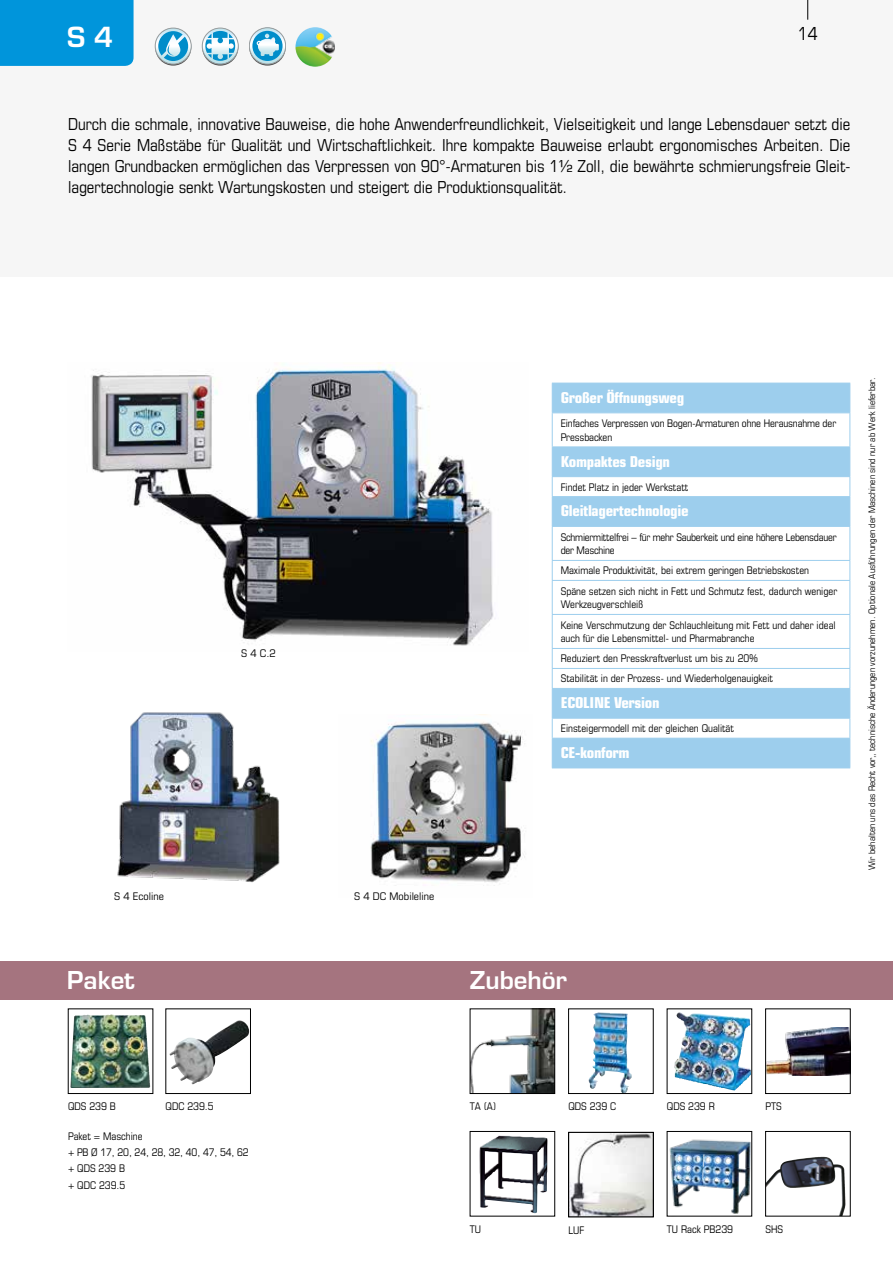
<style>
.page{position:relative;width:893px;height:1263px;background:#fff}
.page>*{position:absolute;margin:0;border:0;box-sizing:border-box;transform-origin:0 0}
.t1{font:600 27px "Eurostile LT Std";color:#fff}
.t2{font:600 24px "Eurostile LT Std";color:#fff}
.t3{font:condensed 18px "Eurostile LT Std";color:#000}
.t4{font:condensed 16.5px/21px "Eurostile LT Std";color:#000;text-align:justify}
.t5{font:700 condensed 15px "Eurostile LT Std";letter-spacing:-.02em;color:#fff;scale:1.08 1}
.t6{font:condensed 10.5px/16.2px "Eurostile LT Std";color:#000}
.t7{font:condensed 10.5px/13.5px "Eurostile LT Std";letter-spacing:-.02em;color:#000}
.t8{font:condensed 10.5px "Eurostile LT Std";color:#000;scale:1.08 1}
.t9{font:condensed 9px "Eurostile LT Std";color:#000}
</style>
<div class="page">
<div style="left:0;top:961px;width:893px;height:38px;background:#a5747f"></div>
<div style="left:0;top:0;width:893px;height:276px;background:#f6f6f6"></div>
<div style="left:0;top:0;width:134px;height:66px;background:#0095db"></div>
<svg style="left:553px;top:384px;width:296px;height:383px;fill:#9dceed"></svg>
<svg style="left:553px;top:413px;width:296px;height:275px"></svg>
<hr style="left:552px;top:383px;width:298px;height:1px;background:#9dceed">
<svg style="left:552px;top:384px;width:1px;height:28px"></svg>
<svg style="left:849px;top:384px;width:1px;height:28px"></svg>
<hr style="left:552px;top:412px;width:298px;height:1px;background:#9dceed">
<hr style="left:552px;top:413px;width:1px;height:33px;background:#9dceed">
<hr style="left:849px;top:413px;width:1px;height:33px;background:#9dceed">
<hr style="left:552px;top:446px;width:298px;height:1px;background:#9dceed">
<hr style="left:552px;top:476px;width:298px;height:1px;background:#9dceed">
<hr style="left:552px;top:496px;width:298px;height:1px;background:#9dceed">
<svg style="left:552px;top:447px;width:1px;height:79px"></svg>
<svg style="left:849px;top:447px;width:1px;height:79px"></svg>
<hr style="left:552px;top:526px;width:298px;height:1px;background:#9dceed">
<hr style="left:552px;top:527px;width:1px;height:33px;background:#9dceed">
<hr style="left:849px;top:527px;width:1px;height:33px;background:#9dceed">
<hr style="left:552px;top:560px;width:298px;height:1px;background:#9dceed">
<svg style="left:552px;top:561px;width:1px;height:19px"></svg>
<svg style="left:849px;top:561px;width:1px;height:19px"></svg>
<hr style="left:552px;top:580px;width:298px;height:1px;background:#9dceed">
<hr style="left:552px;top:581px;width:1px;height:33px;background:#9dceed">
<hr style="left:849px;top:581px;width:1px;height:33px;background:#9dceed">
<hr style="left:552px;top:614px;width:298px;height:1px;background:#9dceed">
<hr style="left:552px;top:615px;width:1px;height:33px;background:#9dceed">
<hr style="left:849px;top:615px;width:1px;height:33px;background:#9dceed">
<hr style="left:552px;top:648px;width:298px;height:1px;background:#9dceed">
<hr style="left:552px;top:668px;width:298px;height:1px;background:#9dceed">
<hr style="left:552px;top:688px;width:298px;height:1px;background:#9dceed">
<hr style="left:552px;top:718px;width:298px;height:1px;background:#9dceed">
<hr style="left:552px;top:738px;width:298px;height:1px;background:#9dceed">
<svg style="left:552px;top:649px;width:1px;height:118px"></svg>
<svg style="left:849px;top:649px;width:1px;height:118px"></svg>
<hr style="left:552px;top:767px;width:298px;height:1px;background:#9dceed">
<img style="left:472px;top:1011px;width:81px;height:81px">
<div style="left:470px;top:1009px;width:85px;height:85px;border:1px solid #000"></div>
<img style="left:589px;top:1013px;width:36px;height:79px">
<div style="left:568px;top:1009px;width:85px;height:85px;border:1px solid #000"></div>
<img style="left:674px;top:1012px;width:76px;height:78px">
<img style="left:669px;top:1139px;width:81px;height:75px">
<img style="left:479px;top:1135px;width:69px;height:78px">
<img style="left:767px;top:1027px;width:81px;height:48px">
<div style="left:765px;top:1009px;width:85px;height:85px;border:1px solid #000"></div>
<img style="left:767px;top:1157px;width:54px;height:31px">
<div style="left:765px;top:1131px;width:85px;height:85px;border:1px solid #000"></div>
<img style="left:70px;top:1014px;width:80px;height:74px">
<img style="left:169px;top:1020px;width:70px;height:64px">
<div style="left:166px;top:1009px;width:85px;height:85px;border:1px solid #000"></div>
<svg style="left:807px;top:0;width:1px;height:20px"></svg>
<svg style="left:249px;top:29px;width:37px;height:37px"></svg>
<svg style="left:249px;top:29px;width:37px;height:35px"></svg>
<div style="left:249px;top:27px;width:37px;height:37px;border:1px solid #9c9d9d;border-radius:50%"></div>
<svg style="left:155px;top:30px;width:36px;height:36px"></svg>
<svg style="left:155px;top:28px;width:36px;height:36px"></svg>
<div style="left:155px;top:28px;width:36px;height:36px;border:1px solid #9c9d9d;border-radius:50%"></div>
<svg style="left:201px;top:28px;width:38px;height:37px"></svg>
<div style="left:202px;top:28px;width:37px;height:36px;border:1px solid #9c9d9d;border-radius:50%"></div>
<img style="left:571px;top:1134px;width:80px;height:81px">
<div style="left:568px;top:1132px;width:85px;height:85px;border:1px solid #000"></div>
<img style="left:295px;top:27px;width:40px;height:40px;border-radius:20px">
<img style="left:370px;top:721px;width:155px;height:165px">
<img style="left:117px;top:712px;width:163px;height:170px">
<img style="left:91px;top:362px;width:403px;height:284px">
<h1 class="t1" style="left:67px;top:20px;width:48px">S 4</h1>
<h3 class="t3" style="left:798px;top:23px;width:22px">14</h3>
<p class="t4" style="left:68px;top:113px;width:784px">Durch die schmale, innovative Bauweise, die hohe Anwenderfreundlichkeit, Vielseitigkeit und lange Lebensdauer setzt die S 4 Serie Maßstäbe für Qualität und Wirtschaftlichkeit. Ihre kompakte Bauweise erlaubt ergonomisches Arbeiten. Die langen Grundbacken ermöglichen das Verpressen von 90°-Armaturen bis 1½ Zoll, die bewährte schmierungsfreie Gleit&shy;lagertechnologie senkt Wartungskosten und steigert die Produktionsqualität.</p>
<p class="t8" style="left:241px;top:647px;width:34px">S 4 C.2</p>
<p class="t8" style="left:114px;top:890px;width:48px">S 4 Ecoline</p>
<p class="t8" style="left:354px;top:890px;width:76px">S 4 DC Mobileline</p>
<h2 class="t2" style="left:67px;top:965px;width:69px">Paket</h2>
<h3 class="t5" style="left:561px;top:388px;width:116px">Großer Öffnungsweg</h3>
<p class="t6" style="left:561px;top:416px;width:277px;line-height:13.5px">Einfaches Verpressen von Bogen-Armaturen ohne Herausnahme der<br>Pressbacken</p>
<h3 class="t5" style="left:561px;top:452px;width:103px">Kompaktes Design</h3>
<p class="t6" style="left:561px;top:478px;width:129px">Findet Platz in jeder Werkstatt</p>
<h3 class="t5" style="left:561px;top:502px;width:120px">Gleitlagertechnologie</h3>
<p class="t7" style="left:561px;top:530px;width:277px">Schmiermittelfrei – für mehr Sauberkeit und eine höhere Lebensdauer der Maschine</p>
<p class="t6" style="left:561px;top:560px;width:278px;line-height:20.2px">Maximale Produktivität, bei extrem geringen Betriebskosten<br>Späne setzen sich nicht in Fett und Schmutz fest, dadurch weniger</p>
<p class="t6" style="left:561px;top:594px;width:276px;line-height:20.5px">Werkzeugverschleiß<br>Keine Verschmutzung der Schlauchleitung mit Fett und daher ideal</p>
<p class="t6" style="left:561px;top:628px;width:214px;line-height:20.1px">auch für die Lebensmittel- und Pharmabranche<br>Reduziert den Presskraftverlust um bis zu 20%<br>Stabilität in der Prozess- und Wiederholgenauigkeit</p>
<h3 class="t5" style="left:561px;top:694px;width:93px">ECOLINE Version</h3>
<p class="t6" style="left:561px;top:720px;width:175px">Einsteigermodell mit der gleichen Qualität</p>
<h3 class="t5" style="left:561px;top:743px;width:65px">CE-konform</h3>
<p class="t9" style="left:866px;top:870px;width:494px;rotate:-90deg">Wir behalten uns das Recht vor,, technische Änderungen vorzunehmen. Optionale Ausführungen der Maschinen sind nur ab Werk lieferbar.</p>
<h2 class="t2" style="left:470px;top:965px;width:99px">Zubehör</h2>
<p class="t6" style="left:68px;top:1098px;width:49px">QDS 239 B</p>
<p class="t6" style="left:166px;top:1098px;width:50px">QDC 239.5</p>
<p class="t6" style="left:68px;top:1128px;width:182px">Paket = Maschine<br>+ PB Ø 17, 20, 24, 28, 32, 40, 47, 54, 62 + QDS 239 B<br>+ QDC 239.5</p>
<p class="t6" style="left:470px;top:1098px;width:28px">TA (A)</p>
<p class="t6" style="left:568px;top:1098px;width:49px">QDS 239 C</p>
<p class="t6" style="left:667px;top:1098px;width:50px">QDS 239 R</p>
<p class="t6" style="left:765px;top:1098px;width:18px">PTS</p>
<p class="t6" style="left:470px;top:1221px;width:13px">TU</p>
<p class="t6" style="left:667px;top:1221px;width:68px">TU Rack PB239</p>
<p class="t6" style="left:765px;top:1221px;width:19px">SHS</p>
<p class="t6" style="left:568px;top:1222px;width:17px">LUF</p>
</div>
